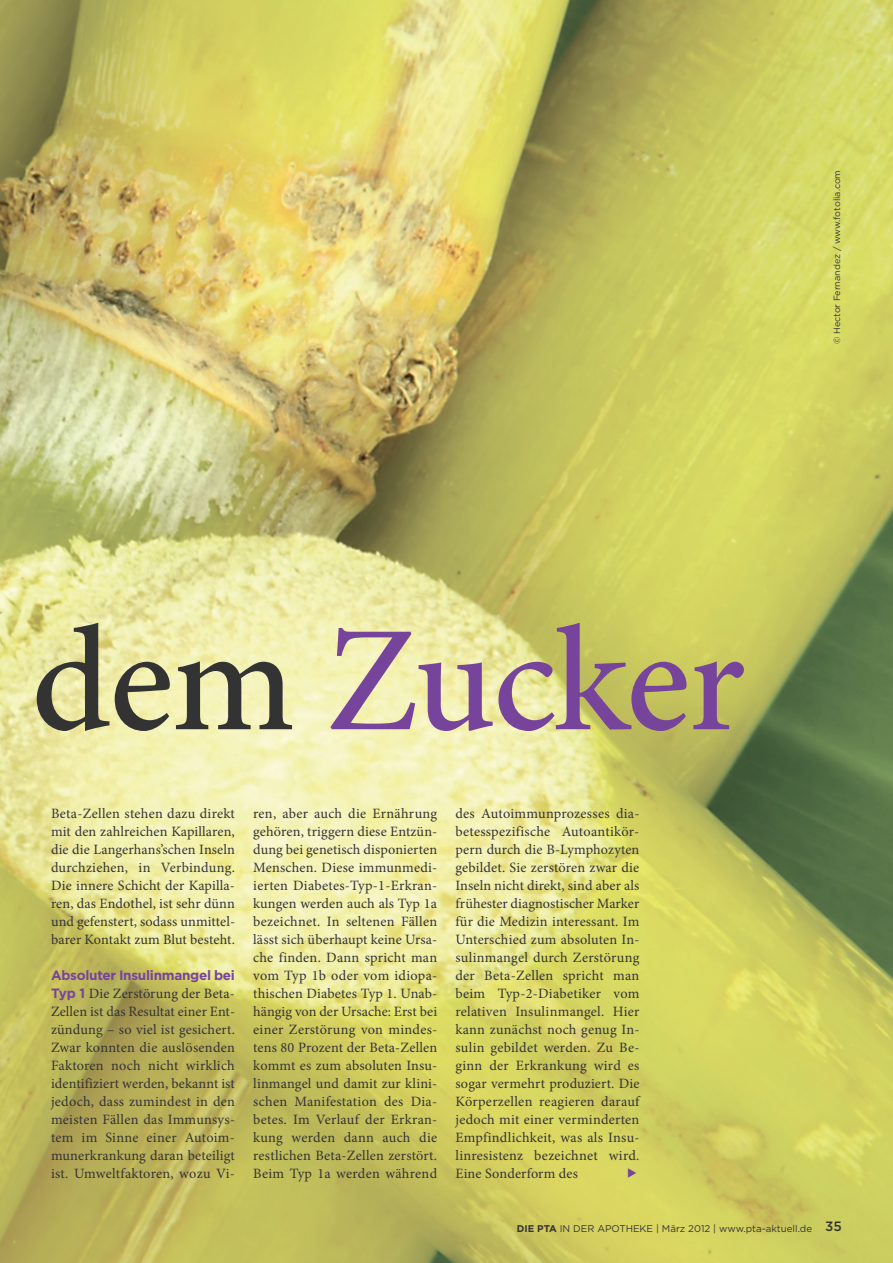
<style>
.page{position:relative;width:893px;height:1263px;background:#fff}
.page>*{position:absolute;margin:0;border:0;box-sizing:border-box;transform-origin:0 0}
.t1{font:500 150px "Minion Pro";letter-spacing:-.01em;color:#77449c}
.t2{font:14.25px/18px "Minion Pro";letter-spacing:.01em;color:#343334;text-align:justify}
.t3{font:700 13.5px "Gotham";letter-spacing:-.02em;color:#77449c}
.t4{font:9.75px "Gotham";color:#343334}
.t5{font:9px "Gotham";color:#343334}
.s1{color:#343334}
.s2{font-family:"Gotham";font-weight:700;font-size:13.5px;color:#77449c}
.s3{font-weight:700}
.s4{font-weight:500;font-size:13.5px}
</style>
<div class="page">
<img style="left:0;top:0;width:893px;height:1263px">
<svg style="left:628px;top:1169px;width:8px;height:9px"></svg>
<p class="t5" style="left:834px;top:344px;width:176px;rotate:-90deg">© Hector Fernandez / www.fotolia.com</p>
<h1 class="t1" style="left:31px;top:590px;width:715px"><span class="s1">dem</span> Zucker</h1>
<p class="t2" style="left:51px;top:806px;width:186px">Beta-Zellen stehen dazu direkt mit den zahlreichen Kapillaren, die die Langerhans’schen Inseln durchziehen, in Verbindung.<br>Die innere Schicht der Kapilla&shy;ren, das Endothel, ist sehr dünn und gefenstert, sodass unmittel&shy;barer Kontakt zum Blut besteht.</p>
<p class="t3" style="left:51px;top:970px;width:185px">Absoluter Insulinmangel bei</p>
<p class="t2" style="left:51px;top:986px;width:186px"><span class="s2">Typ 1</span> Die Zerstörung der Beta-Zellen ist das Resultat einer Ent&shy;zündung – so viel ist gesichert.<br>Zwar konnten die auslösenden Faktoren noch nicht wirklich identifiziert werden, bekannt ist jedoch, dass zumindest in den meisten Fällen das Immunsys&shy;tem im Sinne einer Autoim&shy;munerkrankung daran beteiligt ist. Umweltfaktoren, wozu Vi-</p>
<p class="t2" style="left:253px;top:806px;width:186px">ren, aber auch die Ernährung gehören, triggern diese Entzün&shy;dung bei genetisch disponierten Menschen. Diese immunmedi&shy;ierten Diabetes-Typ-1-Erkran&shy;kungen werden auch als Typ 1a bezeichnet. In seltenen Fällen lässt sich überhaupt keine Ursa&shy;che finden. Dann spricht man vom Typ 1b oder vom idiopa&shy;thischen Diabetes Typ 1. Unab&shy;hängig von der Ursache: Erst bei einer Zerstörung von mindes&shy;tens 80 Prozent der Beta-Zellen kommt es zum absoluten Insu&shy;linmangel und damit zur klini&shy;schen Manifestation des Dia&shy;betes. Im Verlauf der Erkran&shy;kung werden dann auch die restlichen Beta-Zellen zerstört.<br>Beim Typ 1a werden während</p>
<p class="t2" style="left:455px;top:806px;width:186px">des Autoimmunprozesses dia&shy;betesspezifische Autoantikör&shy;pern durch die B-Lymphozyten gebildet. Sie zerstören zwar die Inseln nicht direkt, sind aber als frühester diagnostischer Marker für die Medizin interessant. Im Unterschied zum absoluten In&shy;sulinmangel durch Zerstörung der Beta-Zellen spricht man beim Typ-2-Diabetiker vom relativen Insulinmangel. Hier kann zunächst noch genug In&shy;sulin gebildet werden. Zu Be&shy;ginn der Erkrankung wird es sogar vermehrt produziert. Die Körperzellen reagieren darauf jedoch mit einer verminderten Empfindlichkeit, was als Insu&shy;linresistenz bezeichnet wird.<br>Eine Sonderform des</p>
<p class="t4" style="left:517px;top:1225px;width:327px"><span class="s3">DIE PTA</span> IN DER APOTHEKE | März 2012 | www.pta-aktuell.de <span class="s4">35</span></p>
</div>
